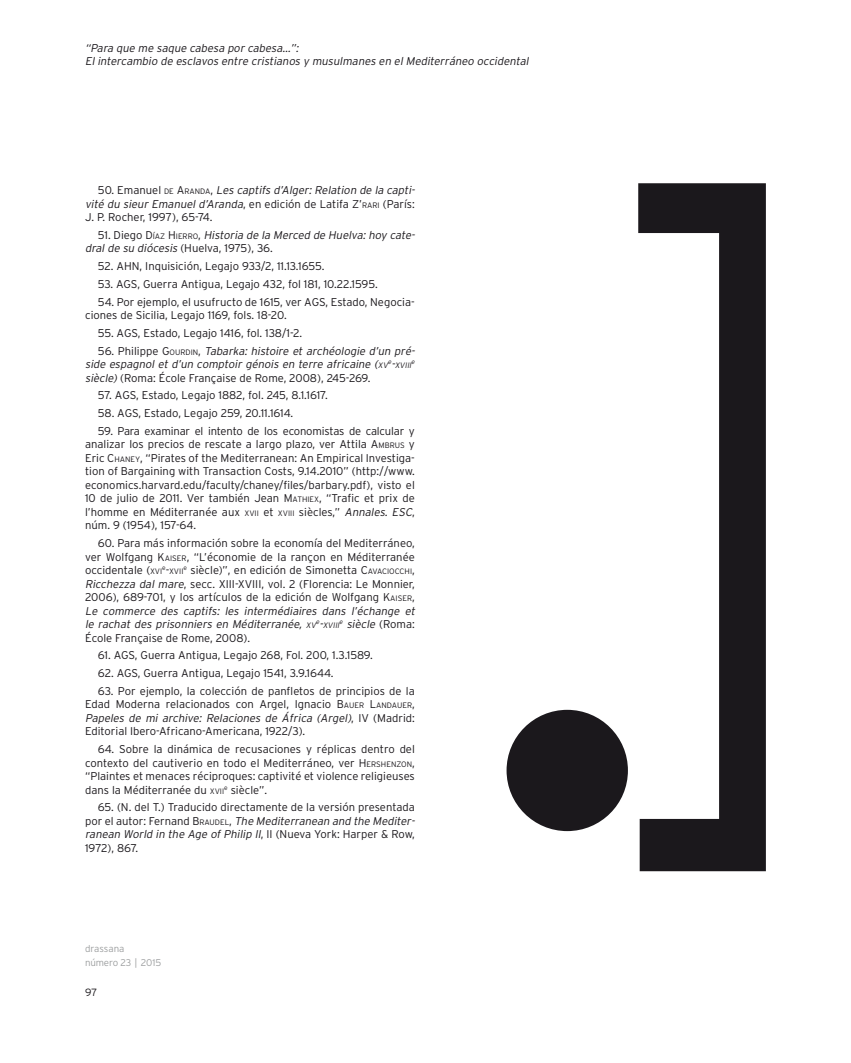
<style>
.page{position:relative;width:851px;height:1063px;background:#fff}
.page>*{position:absolute;margin:0;border:0;box-sizing:border-box;transform-origin:0 0}
.t1{font:300 11.25px/13.5px "Interstate";color:#1b181c}
.t2{font:italic 300 11.25px/13.5px "Interstate";color:#1b181c}
.t3{font:300 10.5px "Interstate";color:#1b181c}
.t4{font:300 9.75px/13.5px "Interstate";letter-spacing:-.015em;color:#9d9fa0}
.t5{font:italic 300 7.8px "Interstate";color:#1b181c}
.t6{font:300 7.8px "Interstate";color:#1b181c}
.t7{font:italic 300 6.6px "Interstate";color:#1b181c}
.s1{font-style:normal}
.s2{font-style:normal;font-size:7.8px}
.s3{font-style:inherit}
.s4{font-size:7.8px}
.s5{font-style:italic}
.s6{font-size:11.25px}
.s7{font-style:italic;font-size:7.8px}
</style>
<div class="page">
<div style="left:506px;top:710px;width:121px;height:121px;background:#1b181c;border-radius:50%"></div>
<svg style="left:638px;top:183px;width:127px;height:688px"></svg>
<p class="t2" style="left:85px;top:41px;width:447px">“Para que me saque cabesa por cabesa…”:<br>El intercambio de esclavos entre cristianos y musulmanes en el Mediterráneo occidental</p>
<p class="t2" style="left:85px;top:183px;width:333px;text-indent:13px"><span class="s1">5 0 . E m a n u e l</span> <span class="s2">D E</span> <span class="s1">A</span> <span class="s2">R A N D A</span> <span class="s1">,</span> Les captifs d’Alger: Relation de la capti&shy;vité du sieur Emanuel d’Aranda<span class="s1">, en edición de Latifa</span> <span class="s1">Z ’</span><span class="s2">RARI</span> <span class="s1">(París:<br>J. P. Rocher, 1997), 65-74.</span></p>
<p class="t2" style="left:85px;top:228px;width:333px;text-indent:13px"><span class="s1">51 . D i e g o</span> <span class="s1">D</span> <span class="s2">ÍA Z</span> <span class="s1">H</span> <span class="s2">I E R R O</span> <span class="s1">,</span> Historia de la Merced de Huelva:hoy cate&shy;dral de su diócesis <span class="s1">(Huelva, 1975), 36.</span></p>
<p class="t1" style="left:98px;top:259px;width:228px">52. AHN, Inquisición, Legajo 933/2, 11.13.1655.</p>
<p class="t1" style="left:98px;top:277px;width:281px">53. AGS, Guerra Antigua, Legajo 432, fol 181, 10.22.1595.</p>
<p class="t1" style="left:85px;top:295px;width:331px;text-indent:13px">54. Por ejemplo, el usufructo de 1615, ver AGS, Estado, Negocia&shy;ciones de Sicilia, Legajo 1169, fols. 18-20.</p>
<p class="t1" style="left:98px;top:324px;width:320px;line-height:17.7px">55. AGS, Estado, Legajo 1416, fol. 138/1-2.<br>5 6 . P h i l i p p e <span class="s3">G</span> <span class="s4">O U R D I N</span> , <span class="s5">Tabarka: histoire et archéologie d’un pré-</span></p>
<p class="t2" style="left:85px;top:357px;width:306px">side espagnol et d’un comptoir génois en terre africaine (<span class="s4">XV</span></p>
<p class="t5" style="left:388px;top:361px;width:26px"><sup>e</sup><span class="s6">-</span>XVIII</p>
<p class="t7" style="left:411px;top:358px;width:6px">e</p>
<p class="t1" style="left:85px;top:371px;width:287px"><span class="s5">siècle)</span> (Roma: École Française de Rome, 2008), 245-269.</p>
<p class="t1" style="left:98px;top:388px;width:231px">57. AGS, Estado, Legajo 1882, fol. 245, 8.1.1617.</p>
<p class="t1" style="left:98px;top:406px;width:197px">58. AGS, Estado, Legajo 259, 20.11.1614.</p>
<p class="t1" style="left:85px;top:424px;width:331px;text-align:justify;text-indent:13px">59. Para examinar el intento de los economistas de calcular y analizar los precios de rescate a largo plazo, ver Attila <span class="s3">A</span><span class="s4">MBRUS</span> y Eric <span class="s3">C</span> <span class="s4">HANEY</span>, “Pirates of the Mediterranean: An Empirical Investiga&shy;tion of Bargaining with Transaction Costs, 9.14.2010” (http://www. economics.harvard.edu/faculty/chaney/files/barbary.pdf), visto el 10 de julio de 2011. Ver también Jean <span class="s3">M</span><span class="s4">ATHIEX</span>, “Trafic et prix de l’homme en Méditerranée aux <span class="s4">XVII</span> et <span class="s4">XVIII</span> siècles,” <span class="s5">Annales. ESC</span>, núm. 9 (1954), 157-64.</p>
<p class="t1" style="left:85px;top:536px;width:331px;text-align:justify;text-indent:13px">60. Para más información sobre la economía del Mediterráneo, ver Wolfgang <span class="s3">K</span><span class="s4">AISER</span>, “L’économie de la rançon en Méditerranée occidentale (<span class="s4">XVI</span></p>
<p class="t1" style="left:85px;top:563px;width:333px;text-indent:98px"><sup>e</sup> siècle)”, en edición de Simonetta <span class="s3">C</span><span class="s4">AVACIOCCHI</span>, <span class="s5">Ricchezza dal mare</span>, secc. XIII-XVIII, vol. 2 (Florencia: Le Monnier, 2006), 689-701, y los artículos de la edición de Wolfgang <span class="s3">K</span><span class="s4">AISER</span>, <span class="s5">Le commerce des captifs: les intermédiaires dans l’échange et le rachat des prisonniers en Méditerranée,</span> <span class="s7">XV</span></p>
<p class="t6" style="left:162px;top:567px;width:23px"><sup>e</sup><span class="s6">-</span>XVII</p>
<p class="t5" style="left:316px;top:621px;width:26px"><sup>e</sup><span class="s6">-</span>XVIII</p>
<p class="t2" style="left:339px;top:617px;width:77px"><sup>e</sup> siècle <span class="s1">(Roma:</span></p>
<p class="t1" style="left:85px;top:631px;width:166px">École Française de Rome, 2008).</p>
<p class="t1" style="left:98px;top:649px;width:276px">61. AGS, Guerra Antigua, Legajo 268, Fol. 200, 1.3.1589.</p>
<p class="t1" style="left:98px;top:666px;width:237px">62. AGS, Guerra Antigua, Legajo 1541, 3.9.1644.</p>
<p class="t1" style="left:85px;top:684px;width:331px;text-align:justify;text-indent:13px">63. Por ejemplo, la colección de panfletos de principios de la Edad Moderna relacionados con Argel, Ignacio <span class="s3">B</span><span class="s4">AUER</span> <span class="s3">L</span><span class="s4">ANDAUER</span>, <span class="s5">Papeles de mi archive: Relaciones de África (Argel)</span>, I V ( M a d r i d :<br>Editorial Ibero-Africano-Americana, 1922/3).</p>
<p class="t1" style="left:85px;top:742px;width:331px;text-align:justify;text-indent:13px">64. Sobre la dinámica de recusaciones y réplicas dentro del contexto del cautiverio en todo el Mediterráneo, ver <span class="s3">H</span> <span class="s4">ERSHENZON</span>, “Plaintes et menaces réciproques: captivité et violence religieuses dans la Méditerranée du <span class="s4">XVII</span><sup>e</sup> siècle”.</p>
<p class="t1" style="left:85px;top:801px;width:333px;text-indent:13px">65. (N. del T.) Traducido directamente de la versión presentada p o r e l a u t o r : Fe r n a n d <span class="s3">B</span> <span class="s4">R A U D E L</span> , <span class="s5">The Mediterranean and the Mediter&shy;ranean World in the Age of Philip II</span>, I I ( N u e va Yo r k : H a r p e r &amp; R o w, 1972), 867.</p>
<p class="t4" style="left:85px;top:942px;width:78px">drassana<br>número 23 | 2015</p>
<p class="t3" style="left:85px;top:986px;width:14px">97</p>
</div>
